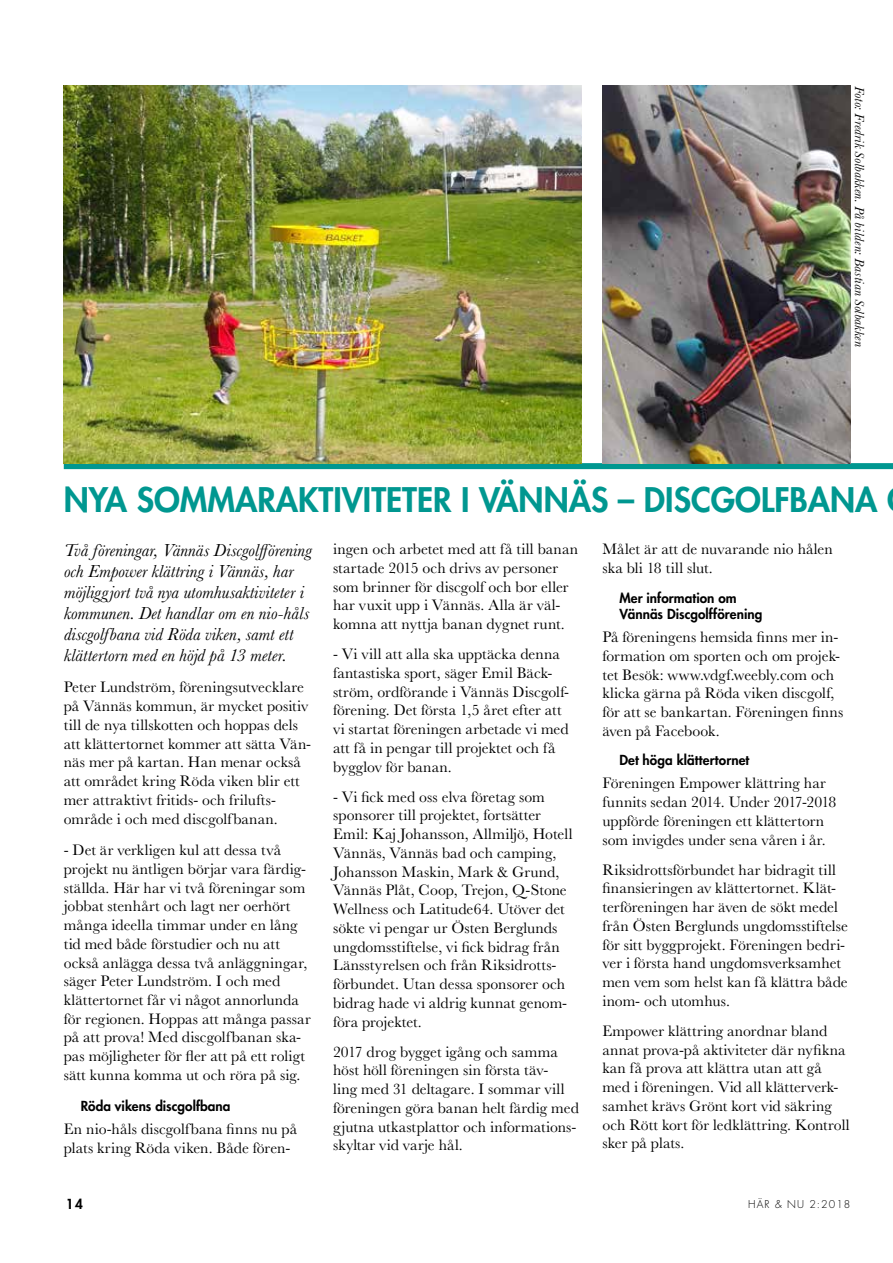
<style>
.page{position:relative;width:893px;height:1263px;background:#fff}
.page>*{position:absolute;margin:0;border:0;box-sizing:border-box;transform-origin:0 0}
.t1{font:800 33px "Futura Std";color:#009790}
.t2{font:italic 18px/21px "Baskerville MT Std";letter-spacing:.01em;color:#000}
.t3{font:15.75px/18.8px "Baskerville MT Std";letter-spacing:.005em;color:#000}
.t4{font:800 13.5px/16.5px "Futura Std";color:#000}
.t5{font:italic 13.5px "Baskerville MT Std";letter-spacing:.005em;color:#000}
.t6{font:300 10.5px "Futura Std";letter-spacing:.1em;color:#000}
</style>
<div class="page">
<div style="left:64px;top:463px;width:829px;height:6px;background:#009790"></div>
<img style="left:602px;top:85px;width:248px;height:378px">
<img style="left:64px;top:85px;width:517px;height:378px">
<p class="t5" style="left:867px;top:86px;width:262px;rotate:90deg">Foto: Fredrik Solbakken. På bilden: Bastian Solbakken</p>
<h1 class="t1" style="left:64px;top:479px;width:815px">Nya sommaraktiviteter i Vännäs – di scgolfbana</h1>
<p class="t2" style="left:64px;top:539px;width:249px">Två föreningar, Vännäs Discgolfförening och Empower klättring i Vännäs, har möjliggjort två nya utomhusaktiviteter i kommunen. Det handlar om en nio-håls discgolfbana vid Röda viken, samt ett klättertorn med en höjd på 13 meter.</p>
<p class="t3" style="left:64px;top:678px;width:249px">Peter Lundström, föreningsutvecklare på Vännäs kommun, är mycket positiv till de nya tillskotten och hoppas dels att klättertornet kommer att sätta Vän&shy;näs mer på kartan. Han menar också att området kring Röda viken blir ett mer attraktivt fritids- och frilufts&shy;område i och med discgolfbanan.</p>
<p class="t3" style="left:64px;top:840px;width:248px">- Det är verkligen kul att dessa två projekt nu äntligen börjar vara färdig&shy;ställda. Här har vi två föreningar som jobbat stenhårt och lagt ner oerhört många ideella timmar under en lång tid med både förstudier och nu att också anlägga dessa två anläggningar, säger Peter Lundström. I och med klättertornet får vi något annorlunda för regionen. Hoppas att många passar på att prova! Med discgolfbanan ska&shy;pas möjligheter för fler att på ett roligt sätt kunna komma ut och röra på sig.</p>
<p class="t4" style="left:81px;top:1098px;width:151px">Röda vikens discgolfbana</p>
<p class="t3" style="left:64px;top:1120px;width:235px">En nio-håls discgolfbana finns nu på plats kring Röda viken. Både fören-</p>
<p class="t3" style="left:602px;top:540px;width:232px">Målet är att de nuvarande nio hålen ska bli 18 till slut.</p>
<p class="t4" style="left:619px;top:589px;width:144px">Mer information om<br>Vännäs Discgolfförening</p>
<p class="t3" style="left:602px;top:627px;width:242px">På föreningens hemsida finns mer in&shy;formation om sporten och om projek&shy;tet Besök: www.vdgf.weebly.com och klicka gärna på Röda viken discgolf, för att se bankartan. Föreningen finns även på Facebook.</p>
<p class="t4" style="left:619px;top:752px;width:132px">Det höga klättertornet</p>
<p class="t3" style="left:602px;top:774px;width:236px">Föreningen Empower klättring har funnits sedan 2014. Under 2017-2018 uppförde föreningen ett klättertorn som invigdes under sena våren i år.</p>
<p class="t3" style="left:602px;top:860px;width:247px">Riksidrottsförbundet har bidragit till finansieringen av klättertornet. Klät&shy;terföreningen har även de sökt medel från Östen Berglunds ungdomsstiftelse för sitt byggprojekt. Föreningen bedri&shy;ver i första hand ungdomsverksamhet men vem som helst kan få klättra både inom- och utomhus.</p>
<p class="t3" style="left:602px;top:1021px;width:249px">Empower klättring anordnar bland annat prova-på aktiviteter där nyfikna kan få prova att klättra utan att gå med i föreningen. Vid all klätterverk&shy;samhet krävs Grönt kort vid säkring och Rött kort för ledklättring. Kontroll sker på plats.</p>
<p class="t3" style="left:333px;top:540px;width:246px">ingen och arbetet med att få till banan startade 2015 och drivs av personer som brinner för discgolf och bor eller har vuxit upp i Vännäs. Alla är väl&shy;komna att nyttja banan dygnet runt.</p>
<p class="t3" style="left:333px;top:645px;width:238px">- Vi vill att alla ska upptäcka denna fantastiska sport, säger Emil Bäck&shy;ström, ordförande i Vännäs Discgolf&shy;förening. Det första 1,5 året efter att vi startat föreningen arbetade vi med att få in pengar till projektet och få bygglov för banan.</p>
<p class="t3" style="left:333px;top:787px;width:241px">- Vi fick med oss elva företag som sponsorer till projektet, fortsätter Emil: Kaj Johansson, Allmiljö, Hotell Vännäs, Vännäs bad och camping, Johansson Maskin, Mark &amp; Grund, Vännäs Plåt, Coop, Trejon, Q-Stone Wellness och Latitude64. Utöver det sökte vi pengar ur Östen Berglunds ungdomsstiftelse, vi fick bidrag från Länsstyrelsen och från Riksidrotts&shy;förbundet. Utan dessa sponsorer och bidrag hade vi aldrig kunnat genom&shy;föra projektet.</p>
<p class="t3" style="left:333px;top:1042px;width:247px">2017 drog bygget igång och samma höst höll föreningen sin första täv-<br>ling med 31 deltagare. I sommar vill föreningen göra banan helt färdig med gjutna utkastplattor och informations&shy;skyltar vid varje hål.</p>
<p class="t4" style="left:66px;top:1195px;width:18px">14</p>
<p class="t6" style="left:748px;top:1198px;width:104px">HÄR &amp; NU 2:2018</p>
</div>
